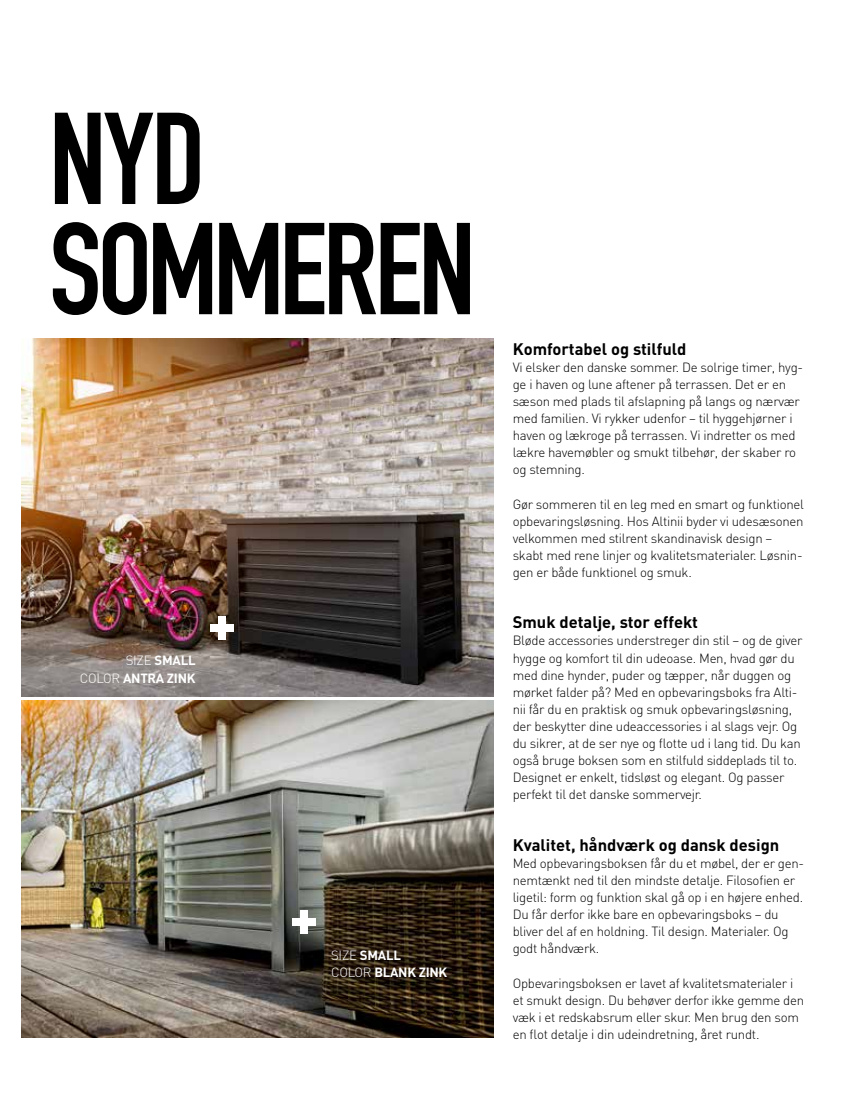
<style>
.page{position:relative;width:851px;height:1106px;background:#fff}
.page>*{position:absolute;margin:0;border:0;box-sizing:border-box;transform-origin:0 0}
.t1{font:700 128.25px/110.1px "DIN Condensed";letter-spacing:-.03em;color:#000}
.t2{font:700 16.5px "DIN";color:#000}
.t3{font:300 13.2px/17.1px "DIN";letter-spacing:-.02em;color:#000}
.t4{font:700 13.2px/17.1px "DIN";letter-spacing:-.02em;color:#fff}
.s1{font-weight:300}
</style>
<div class="page">
<img style="left:21px;top:700px;width:472px;height:337px">
<img style="left:21px;top:339px;width:472px;height:357px">
<div style="left:218px;top:616px;width:8px;height:23px;background:#fff"></div>
<div style="left:210px;top:624px;width:24px;height:7px;background:#fff"></div>
<div style="left:300px;top:910px;width:8px;height:24px;background:#fff"></div>
<div style="left:293px;top:918px;width:23px;height:8px;background:#fff"></div>
<h1 class="t1" style="left:49px;top:105px;width:428px">NYD<br>SOMMEREN</h1>
<p class="t4" style="left:80px;top:651px;width:117px;text-align:right"><span class="s1">SIZE</span> SMALL<br><span class="s1">COLOR</span> ANTRA ZINK</p>
<p class="t4" style="left:331px;top:946px;width:118px"><span class="s1">SIZE</span> SMALL<br><span class="s1">COLOR</span> BLANK ZINK</p>
<p class="t2" style="left:512px;top:338px;width:175px">Komfortabel og stilfuld</p>
<p class="t3" style="left:512px;top:358px;width:292px">Vi elsker den danske sommer. De solrige timer, hyg&shy;ge i haven og lune aftener på terrassen. Det er en sæson med plads til afslapning på langs og nærvær med familien. Vi rykker udenfor – til hyggehjørner i haven og lækroge på terrassen. Vi indretter os med lækre havemøbler og smukt tilbehør, der skaber ro og stemning.</p>
<p class="t3" style="left:512px;top:495px;width:293px">Gør sommeren til en leg med en smart og funktionel opbevaringsløsning. Hos Altinii byder vi udesæsonen velkommen med stilrent skandinavisk design – skabt med rene linjer og kvalitetsmaterialer. Løsnin&shy;gen er både funktionel og smuk.</p>
<p class="t2" style="left:512px;top:611px;width:187px">Smuk detalje, stor effekt</p>
<p class="t3" style="left:512px;top:632px;width:291px">Bløde accessories understreger din stil – og de giver hygge og komfort til din udeoase. Men, hvad gør du med dine hynder, puder og tæpper, når duggen og mørket falder på? Med en opbevaringsboks fra Alti&shy;nii får du en praktisk og smuk opbevaringsløsning, der beskytter dine udeaccessories i al slags vejr. Og du sikrer, at de ser nye og flotte ud i lang tid. Du kan også bruge boksen som en stilfuld siddeplads til to.<br>Designet er enkelt, tidsløst og elegant. Og passer perfekt til det danske sommervejr.</p>
<p class="t2" style="left:512px;top:834px;width:268px">Kvalitet, håndværk og dansk design</p>
<p class="t3" style="left:512px;top:854px;width:293px">Med opbevaringsboksen får du et møbel, der er gen&shy;nemtænkt ned til den mindste detalje. Filosofien er ligetil: form og funktion skal gå op i en højere enhed.<br>Du får derfor ikke bare en opbevaringsboks – du bliver del af en holdning. Til design. Materialer. Og godt håndværk.</p>
<p class="t3" style="left:512px;top:974px;width:293px">Opbevaringsboksen er lavet af kvalitetsmaterialer i et smukt design. Du behøver derfor ikke gemme den væk i et redskabsrum eller skur. Men brug den som en flot detalje i din udeindretning, året rundt.</p>
</div>
